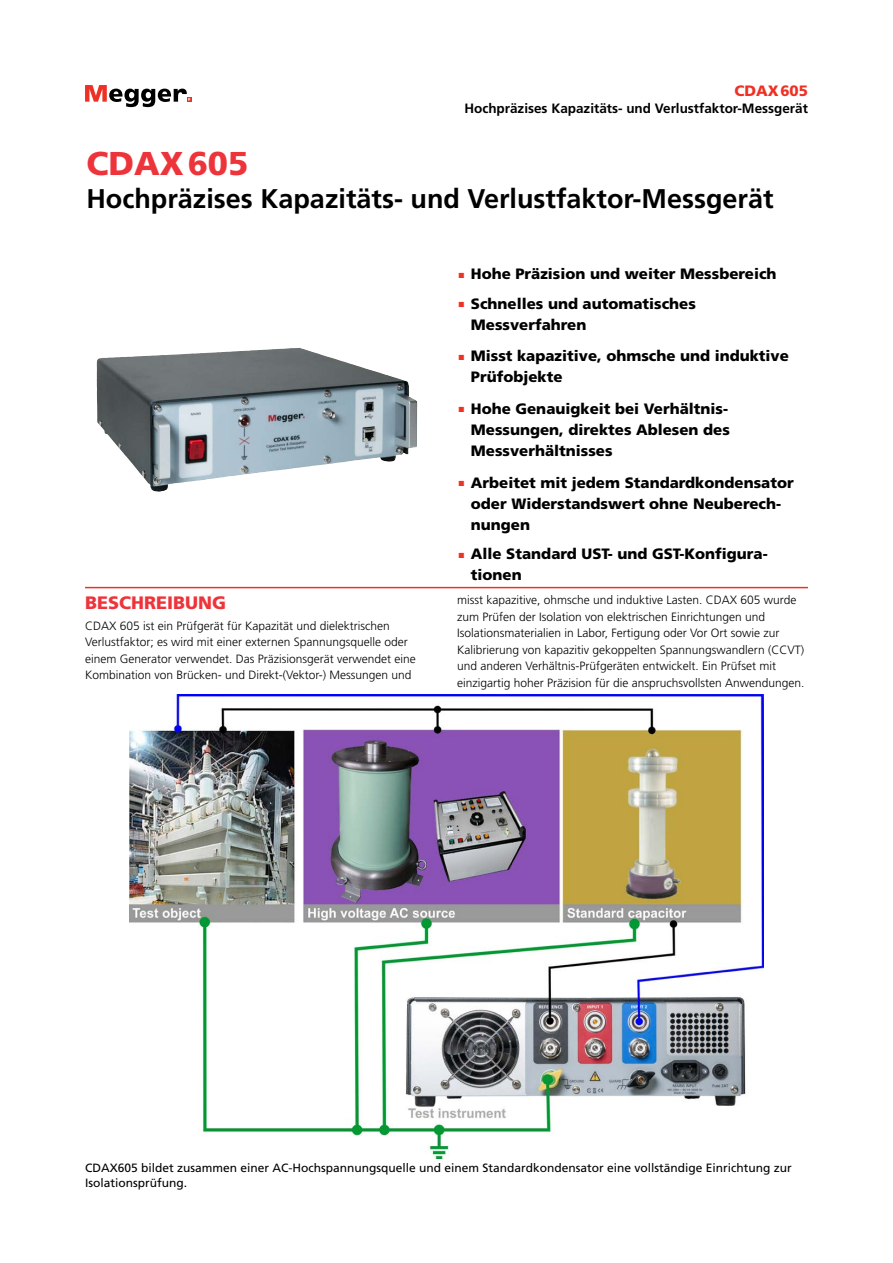
<style>
.page{position:relative;width:893px;height:1263px;background:#fff}
.page>*{position:absolute;margin:0;border:0;box-sizing:border-box;transform-origin:0 0}
.t1{font:900 33px "Frutiger LT Std";color:#ee343b}
.t2{font:700 27px "Frutiger LT Std";color:#000}
.t3{font:900 18px "Frutiger LT Std";color:#ee343b}
.t4{font:900 15px/21px "Frutiger LT Std";color:#000}
.t5{font:900 15px "Frutiger LT Std";color:#ee3124}
.t6{font:700 13.5px "Frutiger LT Std";color:#000}
.t7{font:300 12px/16.5px "Frutiger LT Std";color:#000}
.t8{font:12px/14.4px "Frutiger LT Std";color:#000}
.s1{color:#ee3124}
</style>
<div class="page">
<svg style="left:85px;top:85px;width:106px;height:22px"></svg>
<hr style="left:85px;top:587px;width:723px;height:1px;background:#ee3124">
<img style="left:97px;top:348px;width:202px;height:144px">
<img style="left:130px;top:695px;width:633px;height:463px">
<p class="t5" style="left:734px;top:85px;width:75px">CDAX 605</p>
<p class="t6" style="left:464px;top:102px;width:345px">Hochpräzises Kapazitäts- und Verlustfaktor-Messgerät</p>
<h1 class="t1" style="left:86px;top:150px;width:163px">CDAX 605</h1>
<h2 class="t2" style="left:86px;top:187px;width:689px">Hochpräzises Kapazitäts- und Verlustfaktor-Messgerät</h2>
<h3 class="t3" style="left:85px;top:595px;width:143px">BESCHREIBUNG</h3>
<p class="t7" style="left:85px;top:618px;width:332px">CDAX 605 ist ein Prüfgerät für Kapazität und dielektrischen Verlustfaktor; es wird mit einer externen Spannungsquelle oder einem Generator verwendet. Das Präzisionsgerät verwendet eine Kombination von Brücken- und Direkt-(Vektor-) Messungen und</p>
<p class="t4" style="left:458px;top:265px;width:320px"><span class="s1">▪</span> Hohe Präzision und weiter Messbereich</p>
<p class="t4" style="left:471px;top:294px;width:227px;text-indent:-13px"><span class="s1">▪</span> Schnelles und automatisches<br>Messverfahren</p>
<p class="t4" style="left:471px;top:347px;width:320px;text-indent:-13px"><span class="s1">▪</span> Misst kapazitive, ohmsche und induktive<br>Prüfobjekte</p>
<p class="t4" style="left:471px;top:399px;width:261px;text-indent:-13px"><span class="s1">▪</span> Hohe Genauigkeit bei Verhältnis-<br>Messungen, direktes Ablesen des<br>Messverhältnisses</p>
<p class="t4" style="left:471px;top:473px;width:324px;text-indent:-13px"><span class="s1">▪</span> Arbeitet mit jedem Standardkondensator oder Widerstandswert ohne Neuberech&shy;nungen</p>
<p class="t4" style="left:471px;top:544px;width:298px;text-indent:-13px"><span class="s1">▪</span> Alle Standard UST- und GST-Konfigu ra&shy;tionen</p>
<p class="t7" style="left:457px;top:593px;width:349px">misst kapazitive, ohmsche und induktive Lasten. CDAX 605 wurde zum Prüfen der Isolation von elektrischen Einrichtungen und Isolationsmaterialien in Labor, Fertigung oder Vor Ort sowie zur Kalibrierung von kapazitiv gekoppelten Spannungswandlern (CCVT) und anderen Verhältnis-Prüfgeräten entwickelt. Ein Prüfset mit einzigartig hoher Präzision für die anspruchsvollsten Anwendungen.</p>
<p class="t8" style="left:85px;top:1161px;width:708px">CDAX605 bildet zusammen einer AC-Hochspannungsquelle und einem Standardkondensator eine vollständige Einrichtung zur<br>Isolationsprüfung.</p>
</div>
